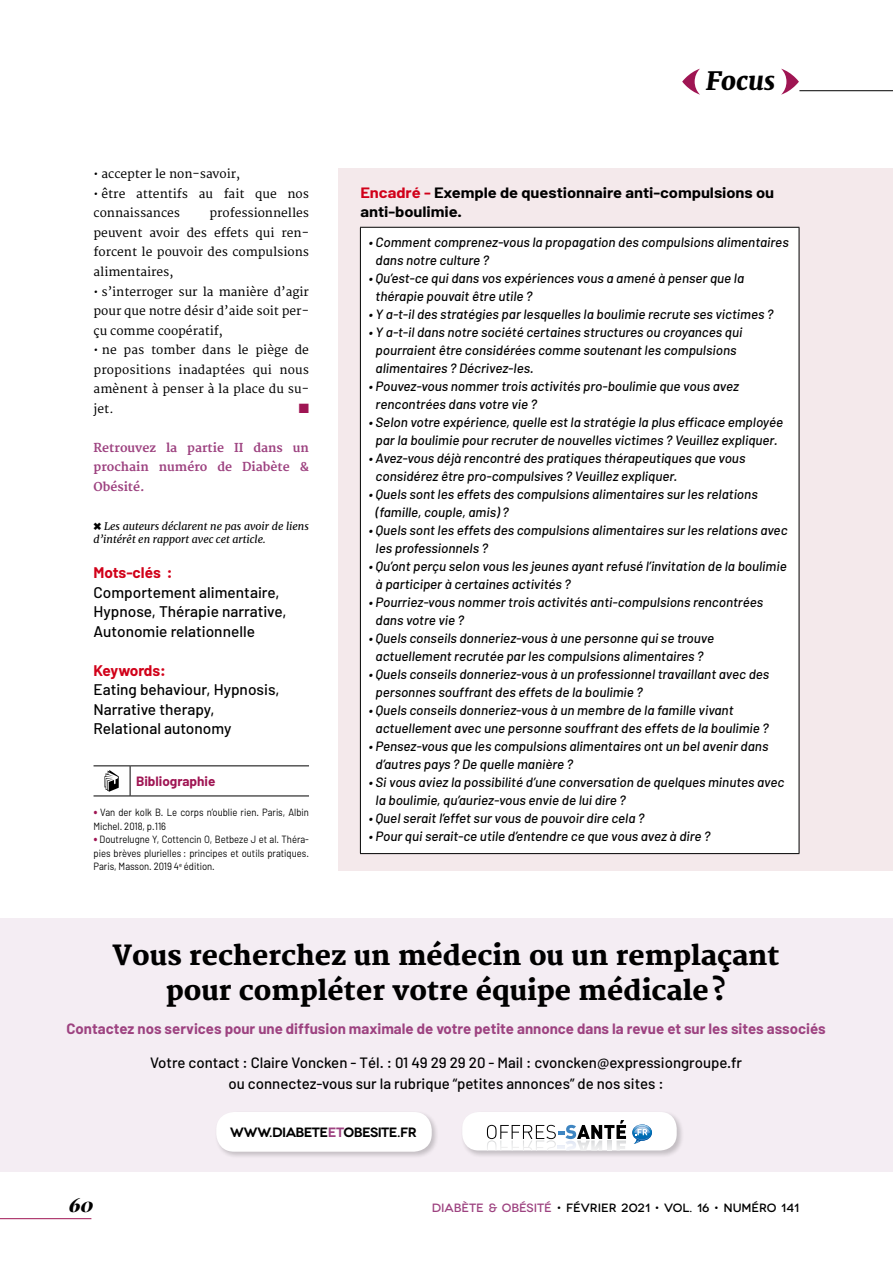
<style>
.page{position:relative;width:893px;height:1263px;background:#fff}
.page>*{position:absolute;margin:0;border:0;box-sizing:border-box;transform-origin:0 0}
.t1{font:800 27px/34.5px "Merriweather";color:#000;text-align:center}
.t2{font:italic 900 25.5px "Merriweather";color:#000}
.t3{font:italic 900 19.5px "Playfair Display";color:#000}
.t4{font:500 15.45px/19.5px "Barlow";color:#000}
.t5{font:700 15.45px "Barlow";letter-spacing:-.005em;color:#d10019}
.t6{font:700 15.45px "Barlow";letter-spacing:-.025em;color:#d10019}
.t7{font:500 15px/21px "Barlow";color:#000;text-align:center}
.t8{font:700 15px "Barlow";color:#9d4280}
.t9{font:700 15px/19.5px "Barlow";letter-spacing:-.005em;color:#000;scale:1.1 1}
.t10{font:italic 500 13.5px/18px "Barlow";color:#000}
.t11{font:600 13.5px "Novecentowide";letter-spacing:-.04em;color:#000}
.t12{font:700 13.5px "Barlow";color:#9f1553}
.t13{font:13.5px "Zapf Dingbats ITC";color:#9f1553}
.t14{font:12px/19.5px "Merriweather";color:#000;text-align:justify}
.t15{font:700 12px/19.5px "Merriweather";color:#9d4280;text-align:justify}
.t16{font:500 12px "Novecentowide";letter-spacing:-.005em;color:#000}
.t17{font:10.5px/13.5px "Barlow";color:#000;scale:.9 1}
.t18{font:italic 10.5px/13.5px "Merriweather";color:#000}
.s1{font-family:"DIN Pro";font-weight:700;font-stretch:condensed;color:#9f1553}
.s2{color:#d10019}
.s3{color:#9d4280}
</style>
<div class="page">
<hr style="left:0;top:1218px;width:91px;height:1px;background:#9f1553">
<svg style="left:682px;top:69px;width:18px;height:26px"></svg>
<svg style="left:781px;top:69px;width:18px;height:26px"></svg>
<hr style="left:799px;top:90px;width:94px;height:1px;background:#000">
<div style="left:339px;top:169px;width:554px;height:702px;background:#f4e9eb"></div>
<div style="left:360px;top:227px;width:439px;height:627px;background:#fff"></div>
<hr style="left:360px;top:227px;width:439px;height:1px;background:#000">
<hr style="left:360px;top:228px;width:1px;height:625px;background:#000">
<hr style="left:799px;top:228px;width:1px;height:625px;background:#000">
<hr style="left:360px;top:853px;width:439px;height:1px;background:#000">
<hr style="left:94px;top:765px;width:36px;height:1px;background:#000">
<hr style="left:130px;top:765px;width:179px;height:1px;background:#000">
<svg style="left:130px;top:766px;width:1px;height:29px"></svg>
<hr style="left:94px;top:795px;width:36px;height:1px;background:#000">
<hr style="left:130px;top:795px;width:179px;height:1px;background:#000">
<svg style="left:105px;top:770px;width:14px;height:22px"></svg>
<div style="left:0;top:918px;width:892px;height:254px;background:#f4edf3"></div>
<div style="left:461px;top:1110px;width:223px;height:48px;background:#000;opacity:.2"></div>
<div style="left:462px;top:1112px;width:215px;height:38px;background:#fff;border-radius:17px"></div>
<svg style="left:487px;top:1120px;width:139px;height:30px"></svg>
<svg style="left:633px;top:1124px;width:19px;height:20px"></svg>
<div style="left:215px;top:1110px;width:224px;height:49px;background:#000;opacity:.2"></div>
<div style="left:216px;top:1112px;width:216px;height:40px;background:#fff;border-radius:18px"></div>
<p class="t14" style="left:94px;top:165px;width:148px">• accepter le non-savoir,</p>
<p class="t14" style="left:94px;top:184px;width:217px">• être attentifs au fait que nos connaissances</p>
<p class="t14" style="left:94px;top:204px;width:217px;text-indent:116px">professionnelles peuvent avoir des effets qui ren&shy;forcent le pouvoir des compulsions alimentaires,</p>
<p class="t14" style="left:94px;top:282px;width:217px">• s’interroger sur la manière d’agir pour que notre désir d’aide soit per&shy;çu comme coopératif,</p>
<p class="t14" style="left:94px;top:340px;width:217px">• ne pas tomber dans le piège de propositions inadaptées qui nous amènent à penser à la place du su&shy;jet.</p>
<p class="t13" style="left:299px;top:401px;width:12px">■</p>
<p class="t15" style="left:94px;top:438px;width:217px">Retrouvez la partie II dans un prochain numéro de Diabète &amp; Obésité.</p>
<p class="t18" style="left:94px;top:519px;width:217px">✖ Les auteurs déclarent ne pas avoir de liens d’intérêt en rapport avec cet article.</p>
<p class="t5" style="left:94px;top:563px;width:80px">Mots-clés :</p>
<p class="t4" style="left:94px;top:582px;width:195px">Comportement alimentaire,<br>Hypnose, Thérapie narrative,<br>Autonomie relationnelle</p>
<p class="t6" style="left:94px;top:661px;width:74px">Keywords:</p>
<p class="t4" style="left:94px;top:680px;width:188px">Eating behaviour, Hypnosis,<br>Narrative therapy,<br>Relational autonomy</p>
<p class="t12" style="left:136px;top:772px;width:81px">Bibliographie</p>
<p class="t17" style="left:94px;top:805px;width:241px"><span class="s1">•</span> Van der kolk B. Le corps n’oublie rien. Paris, Albin<br>Michel. 2018, p.116</p>
<p class="t17" style="left:94px;top:832px;width:241px;text-align:justify"><span class="s1">•</span> Doutrelugne Y, Cottencin O, Betbeze J et al. Théra&shy;pies brèves plurielles : principes et outils pratiques.<br>Paris, Masson. 2019 4<sup>e</sup> édition.</p>
<h2 class="t2" style="left:706px;top:63px;width:70px">Focus</h2>
<p class="t9" style="left:360px;top:183px;width:378px"><span class="s2">Encadré -</span> Exemple de questionnaire anti-compulsions ou anti-boulimie.</p>
<p class="t10" style="left:376px;top:233px;width:415px;text-indent:-7px">• Comment comprenez-vous la propagation des compulsions alimentaires dans notre culture ?</p>
<p class="t10" style="left:376px;top:269px;width:370px;text-indent:-7px">• Qu’est-ce qui dans vos expériences vous a amené à penser que la thérapie pouvait être utile ?</p>
<p class="t10" style="left:369px;top:305px;width:406px">• Y a-t-il des stratégies par lesquelles la boulimie recrute ses victimes ?</p>
<p class="t10" style="left:376px;top:323px;width:368px;text-indent:-7px">• Y a-t-il dans notre société certaines structures ou croyances qui pourraient être considérées comme soutenant les compulsions alimentaires ? Décrivez-les.</p>
<p class="t10" style="left:376px;top:377px;width:365px;text-indent:-7px">• Pouvez-vous nommer trois activités pro-boulimie que vous avez rencontrées dans votre vie ?</p>
<p class="t10" style="left:369px;top:413px;width:416px;text-align:center">• Selon votre expérience, quelle est la stratégie la plus efficace employée par la boulimie pour recruter de nouvelles victimes ? Veuillez expliquer.</p>
<p class="t10" style="left:376px;top:449px;width:371px;text-indent:-7px">• Avez-vous déjà rencontré des pratiques thérapeutiques que vous considérez être pro-compulsives ? Veuillez expliquer.</p>
<p class="t10" style="left:376px;top:485px;width:384px;text-indent:-7px">• Quels sont les effets des compulsions alimentaires sur les relations (famille, couple, amis) ?</p>
<p class="t10" style="left:376px;top:521px;width:413px;text-indent:-7px">• Quels sont les effets des compulsions alimentaires sur les relations avec les professionnels ?</p>
<p class="t10" style="left:376px;top:557px;width:413px;text-indent:-7px">• Qu’ont perçu selon vous les jeunes ayant refusé l’invitation de la boulimie à participer à certaines activités ?</p>
<p class="t10" style="left:376px;top:593px;width:389px;text-indent:-7px">• Pourriez-vous nommer trois activités anti-compulsions rencontrées dans votre vie ?</p>
<p class="t10" style="left:369px;top:629px;width:347px;text-align:center">• Quels conseils donneriez-vous à une personne qui se trouve actuellement recrutée par les compulsions alimentaires ?</p>
<p class="t10" style="left:376px;top:665px;width:395px;text-indent:-7px">• Quels conseils donneriez-vous à un professionnel travaillant avec des personnes souffrant des effets de la boulimie ?</p>
<p class="t10" style="left:376px;top:701px;width:395px;text-indent:-7px">• Quels conseils donneriez-vous à un membre de la famille vivant actuellement avec une personne souffrant des effets de la boulimie ?</p>
<p class="t10" style="left:376px;top:736px;width:394px;text-indent:-7px">• Pensez-vous que les compulsions alimentaires ont un bel avenir dans d’autres pays ? De quelle manière ?</p>
<p class="t10" style="left:376px;top:772px;width:410px;text-indent:-7px">• Si vous aviez la possibilité d’une conversation de quelques minutes avec la boulimie, qu’auriez-vous envie de lui dire ?</p>
<p class="t10" style="left:369px;top:808px;width:277px">• Quel serait l’effet sur vous de pouvoir dire cela ?</p>
<p class="t10" style="left:369px;top:826px;width:343px">• Pour qui serait-ce utile d’entendre ce que vous avez à dire ?</p>
<h1 class="t1" style="left:113px;top:939px;width:669px">Vous recherchez un médecin ou un remplaçant pour compléter votre équipe médicale?</h1>
<p class="t8" style="left:66px;top:1019px;width:761px">Contactez nos services pour une diffusion maximale de votre petite annonce dans la revue et sur les sites associés</p>
<p class="t7" style="left:150px;top:1051px;width:594px">Votre contact : Claire Voncken - Tél. : 01 49 29 29 20 - Mail : cvoncken@expressiongroupe.fr ou connectez-vous sur la rubrique “petites annonces” de nos sites :</p>
<p class="t11" style="left:230px;top:1124px;width:188px">WWW.DIABETE<span class="s3">ET</span>OBESITE.FR</p>
<h3 class="t3" style="left:69px;top:1191px;width:26px">60</h3>
<p class="t16" style="left:432px;top:1201px;width:369px"><span class="s3">DIABÈTE &amp; OBÉSITÉ</span> • FÉVRIER 2021 • VOL. 16 • NUMÉRO 141</p>
</div>
